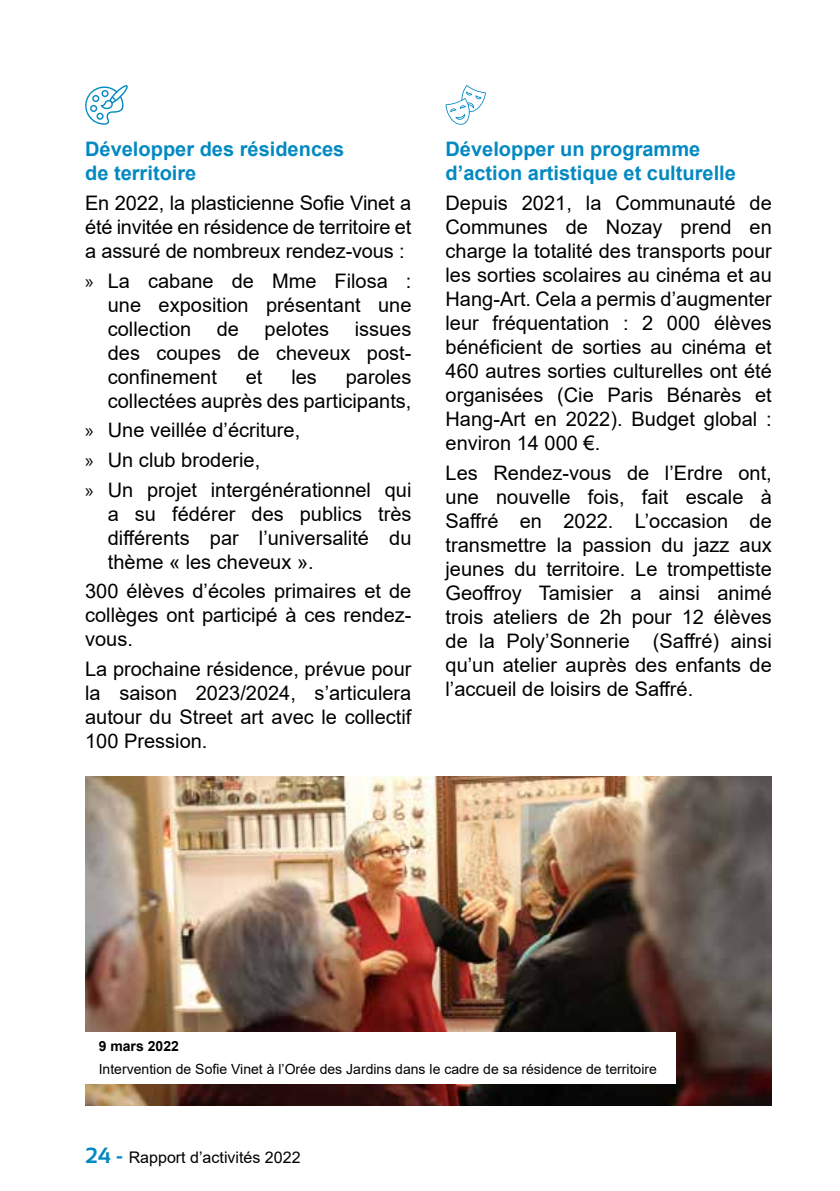
<style>
.page{position:relative;width:840px;height:1191px;background:#fff}
.page>*{position:absolute;margin:0;border:0;box-sizing:border-box;transform-origin:0 0}
.t1{font:20px/24px "Arial";color:#000;text-align:justify}
.t2{font:700 20px/24px "Arial";color:#0389c1}
.t3{font:16px "Arial";color:#000}
.t4{font:14px "Arial";color:#000}
.t5{font:700 14px "Arial";color:#000}
.s1{font-family:"Myriad Pro"}
.s2{font-family:"Sansation";font-weight:700;font-size:22px;color:#0389c1}
</style>
<div class="page">
<svg style="left:445px;top:85px;width:40px;height:40px"></svg>
<svg style="left:85px;top:85px;width:43px;height:40px"></svg>
<img style="left:85px;top:776px;width:686px;height:330px">
<div style="left:73px;top:1032px;width:602px;height:51px;background:#fff"></div>
<p class="t2" style="left:85px;top:137px;width:260px">Développer des résidences de territoire</p>
<p class="t1" style="left:85px;top:191px;width:327px">En 2022, la plasticienne Sofie Vinet a été invitée en résidence de territoire et a assuré de nombreux rendez-vous :</p>
<p class="t1" style="left:108px;top:268px;width:305px;text-indent:-23px"><span class="s1">»</span> La cabane de Mme Filosa : une exposition présentant une collection</p>
<p class="t1" style="left:108px;top:316px;width:305px;text-indent:247px">issues des coupes de cheveux post&shy;confinement</p>
<p class="t1" style="left:217px;top:316px;width:24px">de</p>
<p class="t1" style="left:264px;top:316px;width:66px">pelotes</p>
<p class="t1" style="left:108px;top:364px;width:305px;text-align:right">paroles<br>collectées auprès des participants,</p>
<p class="t1" style="left:85px;top:415px;width:327px;line-height:29.6px;text-align:left"><span class="s1">»</span> Une veillée d’écriture,<br><span class="s1">»</span> Un club broderie,<br><span class="s1">»</span> Un projet intergénérationnel qui</p>
<p class="t1" style="left:108px;top:501px;width:305px">a su fédérer des publics très différents par l’universalité du thème « les cheveux ».</p>
<p class="t1" style="left:85px;top:579px;width:327px">300 élèves d’écoles primaires et de collèges ont participé à ces rendez&shy;vous.</p>
<p class="t1" style="left:85px;top:657px;width:327px">La prochaine résidence, prévue pour la saison 2023/2024, s’articulera autour du Street art avec le collectif 100 Pression.</p>
<p class="t1" style="left:246px;top:364px;width:18px">et</p>
<p class="t1" style="left:291px;top:364px;width:27px">les</p>
<p class="t2" style="left:445px;top:137px;width:292px">Développer un programme d’action artistique et culturelle</p>
<p class="t1" style="left:445px;top:191px;width:327px">Depuis 2021, la Communauté de Communes de Nozay prend en charge la totalité des transports pour les sorties scolaires au cinéma et au Hang-Art. Cela a permis d’augmenter leur fréquentation : 2 000 élèves bénéficient de sorties au cinéma et 460 autres sorties culturelles ont été organisées (Cie Paris Bénarès et Hang-Art en 2022). Budget global : environ 14 000 €.</p>
<p class="t1" style="left:445px;top:460px;width:327px">Les Rendez-vous de l’Erdre ont, une nouvelle fois, fait escale à Saffré en 2022. L’occasion de transmettre la passion du jazz aux jeunes du territoire. Le trompettiste Geoffroy Tamisier a ainsi animé trois ateliers de 2h pour 12 élèves de la Poly’Sonnerie (Saffré) ainsi qu’un atelier auprès des enfants de l’accueil de loisirs de Saffré.</p>
<p class="t5" style="left:99px;top:1036px;width:82px">9 mars 2022</p>
<p class="t4" style="left:99px;top:1059px;width:559px">Intervention de Sofie Vinet à l’Orée des Jardins dans le cadre de sa résidence de territoire</p>
<p class="t3" style="left:85px;top:1146px;width:217px"><span class="s2">24 -</span> Rapport d’activités 2022</p>
</div>
